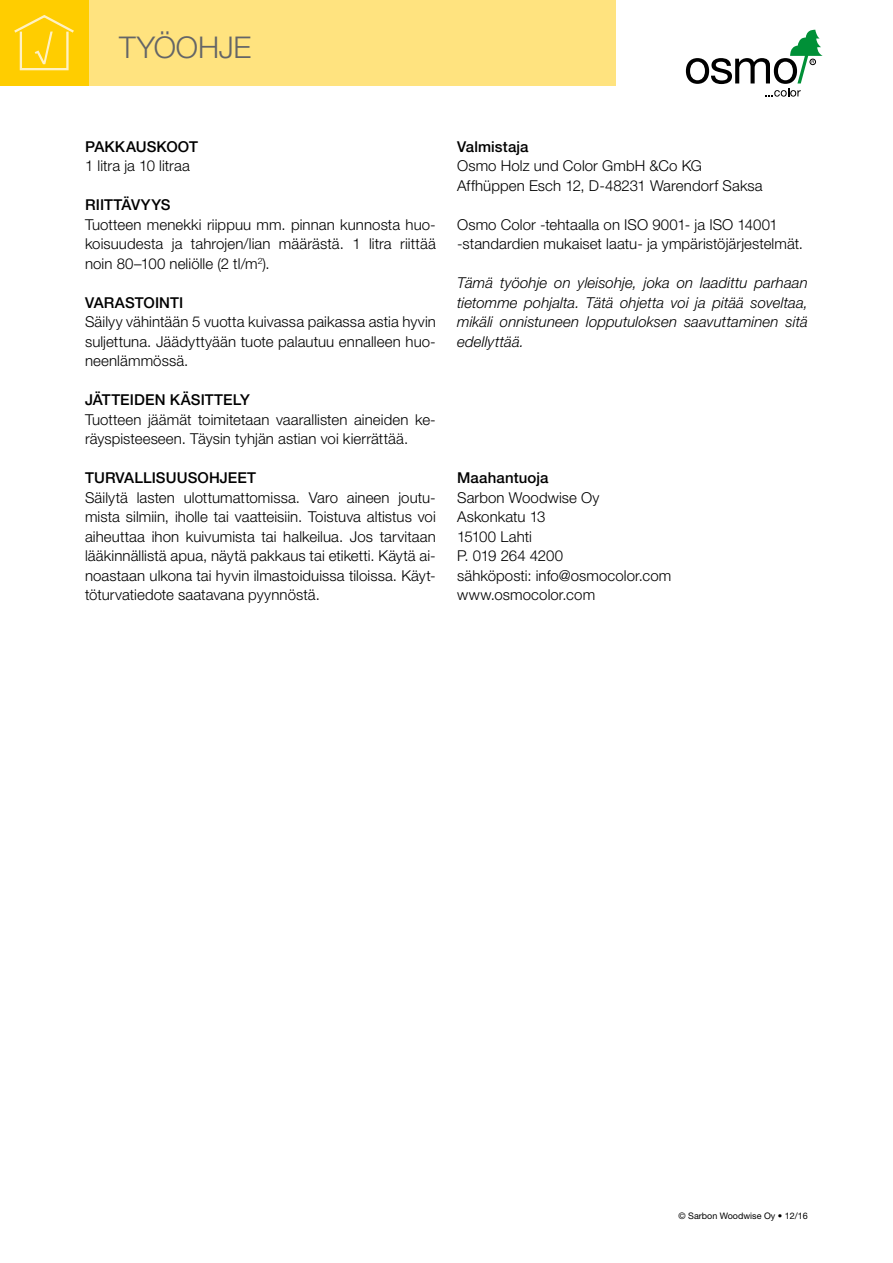
<style>
.page{position:relative;width:893px;height:1263px;background:#fff}
.page>*{position:absolute;margin:0;border:0;box-sizing:border-box;transform-origin:0 0}
.t1{font:300 30px "Helvetica Neue";letter-spacing:-.005em;color:#646567}
.t2{font:300 15px/19.5px "Helvetica Neue";letter-spacing:.005em;color:#000}
.t3{font:italic 300 15px/19.5px "Helvetica Neue";letter-spacing:.005em;color:#000;text-align:justify}
.t4{font:500 15px "Helvetica Neue";letter-spacing:.005em;color:#000}
.t5{font:9px "Helvetica Neue";color:#000}
</style>
<div class="page">
<div style="left:0;top:0;width:616px;height:85px;background:#ffe37f"></div>
<div style="left:0;top:0;width:89px;height:85px;background:#ffcd00"></div>
<svg style="left:14px;top:15px;width:60px;height:55px"></svg>
<svg style="left:686px;top:30px;width:137px;height:67px"></svg>
<h1 class="t1" style="left:119px;top:29px;width:134px">TYÖOHJE</h1>
<p class="t4" style="left:85px;top:137px;width:115px">PAKKAUSKOOT</p>
<p class="t2" style="left:85px;top:156px;width:106px">1 litra ja 10 litraa</p>
<p class="t4" style="left:85px;top:196px;width:87px">RIITTÄVYYS</p>
<p class="t2" style="left:85px;top:214px;width:352px;text-align:justify">Tuotteen menekki riippuu mm. pinnan kunnosta huo&shy;koisuudesta ja tahrojen/lian määrästä. 1 litra riittää noin 80–100 neliölle (2 tl/m<sup>2</sup>).</p>
<p class="t4" style="left:85px;top:293px;width:100px">VARASTOINTI</p>
<p class="t2" style="left:85px;top:312px;width:352px;text-align:justify">Säilyy vähintään 5 vuotta kuivassa paikassa astia hyvin suljettuna. Jäädyttyään tuote palautuu ennalleen huo&shy;neenlämmössä.</p>
<p class="t4" style="left:85px;top:391px;width:166px">JÄTTEIDEN KÄSITTELY</p>
<p class="t2" style="left:85px;top:409px;width:350px">Tuotteen jäämät toimitetaan vaarallisten aineiden ke&shy;räyspisteeseen. Täysin tyhjän astian voi kierrättää.</p>
<p class="t4" style="left:85px;top:469px;width:173px">TURVALLISUUSOHJEET</p>
<p class="t2" style="left:85px;top:487px;width:352px;text-align:justify">Säilytä lasten ulottumattomissa. Varo aineen joutu&shy;mista silmiin, iholle tai vaatteisiin. Toistuva altistus voi aiheuttaa ihon kuivumista tai halkeilua. Jos tarvitaan lääkinnällistä apua, näytä pakkaus tai etiketti. Käytä ai&shy;noastaan ulkona tai hyvin ilmastoiduissa tiloissa. Käyt&shy;töturvatiedote saatavana pyynnöstä.</p>
<p class="t4" style="left:457px;top:137px;width:73px">Valmistaja</p>
<p class="t2" style="left:457px;top:156px;width:307px">Osmo Holz und Color GmbH &amp;Co KG<br>Affhüppen Esch 12, D-48231 Warendorf Saksa</p>
<p class="t2" style="left:457px;top:214px;width:347px">Osmo Color -tehtaalla on ISO 9001- ja ISO 14001 -standardien mukaiset laatu- ja ympäristöjärjestelmät.</p>
<p class="t3" style="left:457px;top:273px;width:352px">Tämä työohje on yleisohje, joka on laadittu parhaan tietomme pohjalta. Tätä ohjetta voi ja pitää soveltaa, mikäli onnistuneen lopputuloksen saavuttaminen sitä edellyttää.</p>
<p class="t4" style="left:457px;top:469px;width:93px">Maahantuoja</p>
<p class="t2" style="left:457px;top:487px;width:216px">Sarbon Woodwise Oy<br>Askonkatu 13<br>15100 Lahti<br>P. 019 264 4200<br>sähköposti: info@osmocolor.com www.osmocolor.com</p>
<p class="t5" style="left:679px;top:1210px;width:131px">© Sarbon Woodwise Oy • 12/16</p>
</div>
